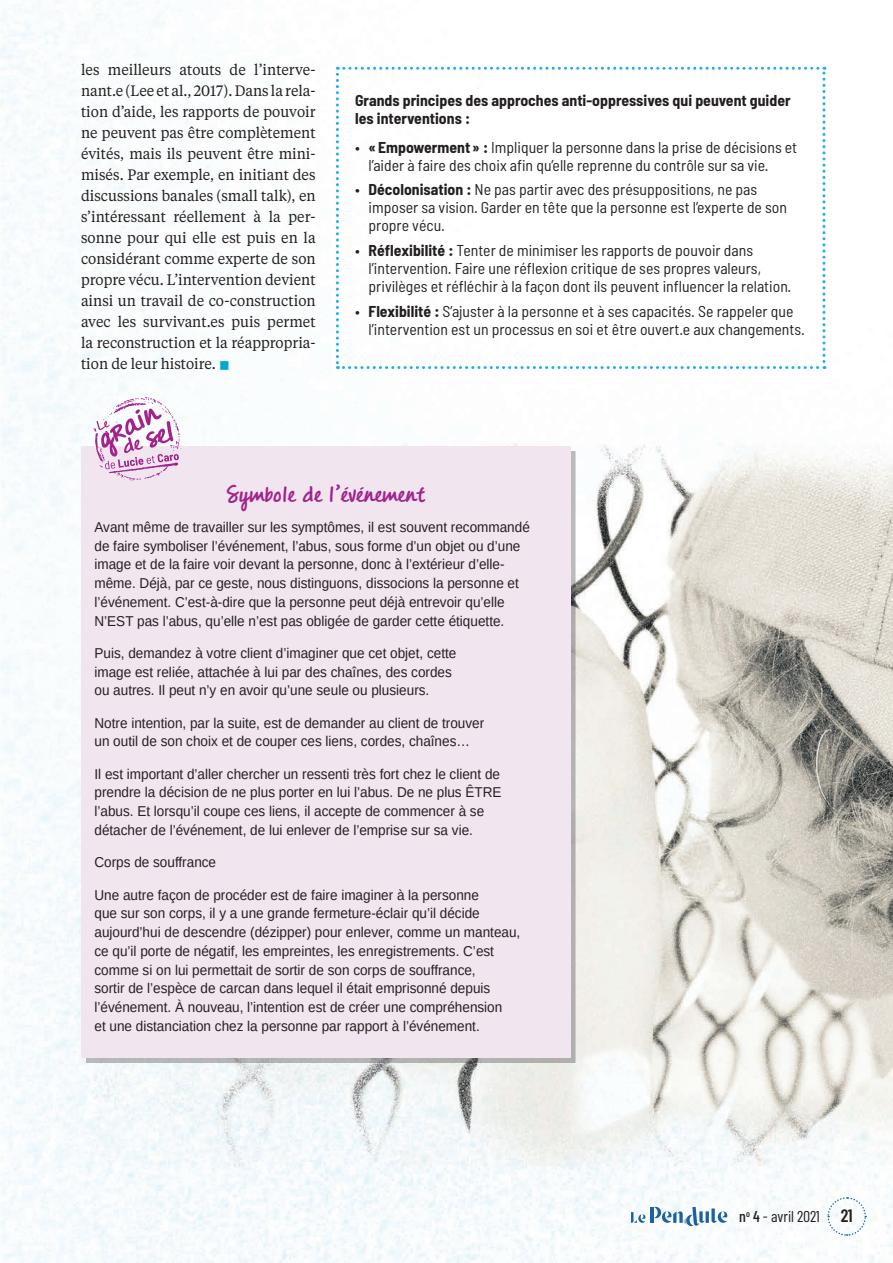
<style>
.page{position:relative;width:893px;height:1263px;background:#fff}
.page>*{position:absolute;margin:0;border:0;box-sizing:border-box;transform-origin:0 0}
.Encadré-Titre{font:700 24px "DJB Messy Amanda Goes";letter-spacing:.02em;color:#a2238e;scale:1.1 1}
.t1{font:600 18px "Barlow Condensed";color:#231f20}
.t2{font:semi-condensed 15.75px/18px "Barlow";color:#231f20}
.Encadré-Texte{font:700 semi-condensed 15.75px/18px "Barlow";color:#231f20}
.t3{font:15.75px "Barlow Condensed";color:#231f20}
.Texte-courant_2{font:15px/21px "Tiempos Text";color:#231f20;text-align:justify;scale:.95 1}
.RUB_grain-de-sel_txt{font:14.25px/18.8px "Arimo";color:#231f20;scale:.95 1}
.s1{color:#00abcd}
.s2{font-weight:700}
.s3{font-weight:500}
</style>
<div class="page">
<img style="left:0;top:1px;width:893px;height:1262px">
<div style="left:81px;top:446px;width:490px;height:612px;background:#f1e5f0"></div>
<svg style="left:93px;top:397px;width:89px;height:84px"></svg>
<svg style="left:336px;top:67px;width:489px;height:302px"></svg>
<svg style="left:631px;top:1212px;width:15px;height:11px"></svg>
<hr style="left:650px;top:1207px;width:4px;height:16px;background:#1c629d">
<svg style="left:654px;top:1207px;width:74px;height:19px"></svg>
<svg style="left:827px;top:1196px;width:40px;height:40px"></svg>
<p class="Texte-courant_2" style="left:81px;top:59px;width:249px">les meilleurs atouts de l’interve&shy;nant.e (Lee et al., 2017). Dans la rela&shy;tion d’aide, les rapports de pouvoir ne peuvent pas être complètement évités, mais ils peuvent être mini&shy;misés. Par exemple, en initiant des discussions banales (small talk), en s’intéressant réellement à la per&shy;sonne pour qui elle est puis en la considérant comme experte de son propre vécu. L’intervention devient ainsi un travail de co-construction avec les survivant.es puis permet la reconstruction et la réappropria&shy;tion de leur histoire. <span class="s1">■</span></p>
<p class="Encadré-Texte" style="left:355px;top:91px;width:437px">Grands principes des approches anti-oppressives qui peuvent guider les interventions :</p>
<p class="t2" style="left:369px;top:137px;width:430px;text-indent:-13px">• <span class="s2">«Empowerment » :</span> Impliquer la personne dans la prise de décisions et l’aider à faire des choix afin qu’elle reprenne du contrôle sur sa vie.</p>
<p class="t2" style="left:369px;top:180px;width:420px;text-indent:-14px">• <span class="s2">Décolonisation :</span> Ne pas partir avec des présuppositions, ne pas imposer sa vision. Garder en tête que la personne est l’experte de son propre vécu.</p>
<p class="t2" style="left:369px;top:241px;width:424px;text-indent:-14px">• <span class="s2">Réflexibilité :</span> Tenter de minimiser les rapports de pouvoir dans l’intervention. Faire une réflexion critique de ses propres valeurs, privilèges et réfléchir à la façon dont ils peuvent influencer la relation.</p>
<p class="t2" style="left:369px;top:302px;width:438px;text-indent:-14px">• <span class="s2">Flexibilité :</span> S’ajuster à la personne et à ses capacités. Se rappeler que l’intervention est un processus en soi et être ouvert.e aux changements.</p>
<p class="Encadré-Titre" style="left:227px;top:481px;width:181px">Symbole de l’événement</p>
<p class="RUB_grain-de-sel_txt" style="left:94px;top:518px;width:460px">Avant même de travailler sur les symptômes, il est souvent recommandé de faire symboliser l’événement, l’abus, sous forme d’un objet ou d’une image et de la faire voir devant la personne, donc à l’extérieur d’elle&shy;même. Déjà, par ce geste, nous distinguons, dissocions la personne et l’événement. C’est-à-dire que la personne peut déjà entrevoir qu’elle N’EST pas l’abus, qu’elle n’est pas obligée de garder cette étiquette.</p>
<p class="RUB_grain-de-sel_txt" style="left:94px;top:644px;width:382px">Puis, demandez à votre client d’imaginer que cet objet, cette image est reliée, attachée à lui par des chaînes, des cordes ou autres. Il peut n’y en avoir qu’une seule ou plusieurs.</p>
<p class="RUB_grain-de-sel_txt" style="left:94px;top:713px;width:412px">Notre intention, par la suite, est de demander au client de trouver un outil de son choix et de couper ces liens, cordes, chaînes…</p>
<p class="RUB_grain-de-sel_txt" style="left:94px;top:764px;width:430px">Il est important d’aller chercher un ressenti très fort chez le client de prendre la décision de ne plus porter en lui l’abus. De ne plus ÊTRE l’abus. Et lorsqu’il coupe ces liens, il accepte de commencer à se détacher de l’événement, de lui enlever de l’emprise sur sa vie.</p>
<p class="RUB_grain-de-sel_txt" style="left:94px;top:853px;width:130px">Corps de souffrance</p>
<p class="RUB_grain-de-sel_txt" style="left:94px;top:885px;width:450px">Une autre façon de procéder est de faire imaginer à la personne<br>que sur son corps, il y a une grande fermeture-éclair qu’il décide aujourd’hui de descendre (dézipper) pour enlever, comme un manteau, ce qu’il porte de négatif, les empreintes, les enregistrements. C’est comme si on lui permettait de sortir de son corps de souffrance,<br>sortir de l’espèce de carcan dans lequel il était emprisonné depuis l’événement. À nouveau, l’intention est de créer une compréhension<br>et une distanciation chez la personne par rapport à l’événement.</p>
<p class="t3" style="left:739px;top:1207px;width:82px"><span class="s3">n</span><sup>o</sup> <span class="s3">4</span> - avril 2021</p>
<p class="t1" style="left:841px;top:1205px;width:14px">21</p>
</div>
